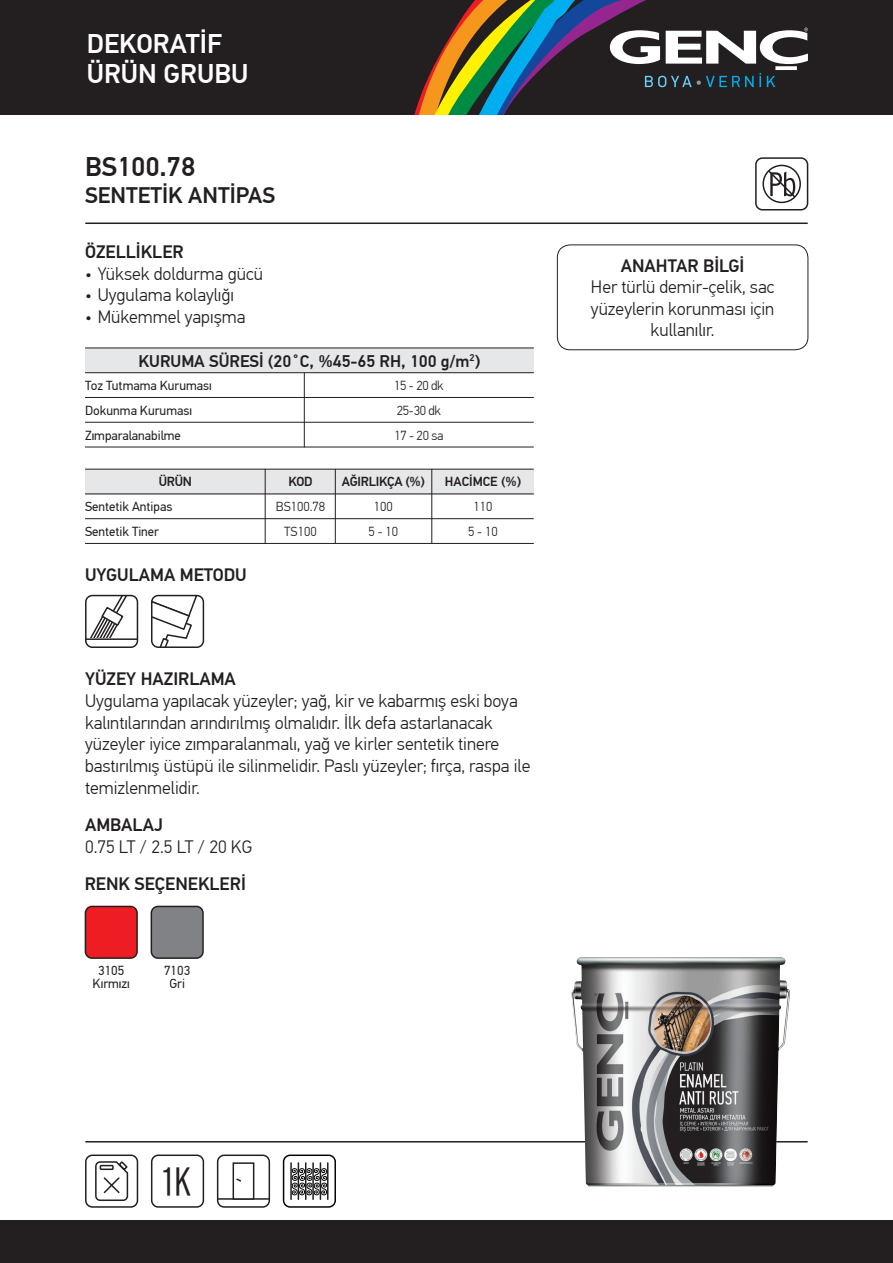
<style>
.page{position:relative;width:893px;height:1263px;background:#fff}
.page>*{position:absolute;margin:0;border:0;box-sizing:border-box;transform-origin:0 0}
.t1{font:39.3px "Interstate Condensed X Light";color:#231f20}
.t2{font:500 27px/30px "PF Din Text Pro";color:#fff}
.t3{font:500 27px "PF Din Text Pro";color:#231f20}
.t4{font:500 22.5px "PF Din Text Pro";color:#231f20}
.t5{font:300 18px/21.6px "PF Din Text Pro";color:#231f20;text-align:center}
.t6{font:500 18px "PF Din Text Pro";color:#231f20}
.t7{font:500 16.8px "PF Din Text Pro";color:#231f20}
.t8{font:13.2px/24.8px "PF Din Text Pro";color:#231f20}
.t9{font:500 13.2px "PF Din Text Pro";letter-spacing:-.02em;color:#231f20}
.t10{font:300 13.2px/24.8px "PF Din Text Pro";color:#231f20;text-align:center}
.t11{font:300 13.2px/24.8px "PF Din Text Pro";letter-spacing:-.02em;color:#231f20}
</style>
<div class="page">
<div style="left:0;top:0;width:893px;height:115px;background:#231f20"></div>
<div style="left:0;top:1220px;width:893px;height:43px;background:#231f20"></div>
<svg style="left:414px;top:0;width:394px;height:115px"></svg>
<hr style="left:86px;top:222px;width:721px;height:2px;background:#231f20">
<hr style="left:86px;top:1141px;width:721px;height:1px;background:#231f20">
<div style="left:151px;top:1154px;width:53px;height:54px;border:2px solid #231f20;border-radius:7px"></div>
<div style="left:557px;top:244px;width:251px;height:106px;border:1px solid #231f20;border-radius:13px"></div>
<div style="left:85px;top:348px;width:449px;height:25px;background:#e6e7e9"></div>
<div style="left:85px;top:469px;width:449px;height:25px;background:#e6e7e9"></div>
<hr style="left:85px;top:469px;width:449px;height:1px;background:#231f20">
<hr style="left:85px;top:493px;width:449px;height:1px;background:#231f20">
<hr style="left:265px;top:469px;width:1px;height:74px;background:#231f20">
<hr style="left:335px;top:469px;width:1px;height:74px;background:#231f20">
<hr style="left:431px;top:469px;width:1px;height:74px;background:#231f20">
<hr style="left:85px;top:518px;width:449px;height:1px;background:#231f20">
<hr style="left:85px;top:543px;width:449px;height:1px;background:#231f20">
<hr style="left:85px;top:372px;width:449px;height:1px;background:#231f20">
<hr style="left:85px;top:447px;width:449px;height:1px;background:#231f20">
<hr style="left:304px;top:373px;width:1px;height:74px;background:#231f20">
<hr style="left:85px;top:397px;width:449px;height:1px;background:#231f20">
<hr style="left:85px;top:422px;width:449px;height:1px;background:#231f20">
<hr style="left:85px;top:348px;width:449px;height:1px;background:#231f20">
<div style="left:755px;top:157px;width:53px;height:53px;border:2px solid #231f20;border-radius:7px"></div>
<svg style="left:762px;top:164px;width:39px;height:40px"></svg>
<div style="left:85px;top:1154px;width:53px;height:54px;border:2px solid #231f20;border-radius:7px"></div>
<svg style="left:95px;top:1161px;width:34px;height:40px"></svg>
<div style="left:217px;top:1154px;width:53px;height:54px;border:2px solid #231f20;border-radius:7px"></div>
<hr style="left:218px;top:1198px;width:51px;height:2px;background:#231f20">
<div style="left:233px;top:1162px;width:21px;height:38px;border:2px solid #231f20"></div>
<svg style="left:235px;top:1177px;width:7px;height:6px"></svg>
<div style="left:85px;top:595px;width:53px;height:53px;border:2px solid #231f20;border-radius:7px"></div>
<hr style="left:86px;top:638px;width:51px;height:2px;background:#231f20">
<svg style="left:88px;top:596px;width:42px;height:41px"></svg>
<svg style="left:154px;top:598px;width:43px;height:47px"></svg>
<div style="left:151px;top:595px;width:53px;height:53px;border:2px solid #231f20;border-radius:7px"></div>
<div style="left:85px;top:906px;width:52px;height:52px;background:#ee1d23;border-radius:7px"></div>
<div style="left:85px;top:906px;width:53px;height:53px;border:2px solid #231f20;border-radius:7px"></div>
<div style="left:151px;top:906px;width:52px;height:52px;background:#808285;border-radius:7px"></div>
<div style="left:151px;top:906px;width:53px;height:53px;border:2px solid #231f20;border-radius:7px"></div>
<div style="left:283px;top:1154px;width:53px;height:54px;border:2px solid #040503;border-radius:7px"></div>
<svg style="left:292px;top:1168px;width:35px;height:28px"></svg>
<hr style="left:290px;top:1163px;width:2px;height:36px;background:#231f20">
<hr style="left:298px;top:1163px;width:1px;height:36px;background:#231f20">
<hr style="left:305px;top:1163px;width:1px;height:36px;background:#231f20">
<hr style="left:312px;top:1163px;width:2px;height:36px;background:#231f20">
<hr style="left:320px;top:1163px;width:1px;height:36px;background:#231f20">
<hr style="left:327px;top:1163px;width:1px;height:36px;background:#231f20">
<img style="left:571px;top:957px;width:219px;height:229px">
<h2 class="t2" style="left:87px;top:29px;width:163px">DEKORATİF<br>ÜRÜN GRUBU</h2>
<h2 class="t3" style="left:85px;top:151px;width:112px">BS100.78</h2>
<p class="t4" style="left:85px;top:182px;width:192px">SENTETİK ANTİPAS</p>
<p class="t6" style="left:85px;top:241px;width:100px">ÖZELLİKLER</p>
<p class="t5" style="left:85px;top:263px;width:179px">• Yüksek doldurma gücü</p>
<p class="t5" style="left:85px;top:284px;width:151px">• Uygulama kolaylığı</p>
<p class="t5" style="left:85px;top:306px;width:162px">• Mükemmel yapışma</p>
<p class="t7" style="left:138px;top:351px;width:343px">KURUMA SÜRESİ (20˚C, %45-65 RH, 100 g/m<sup>2</sup>)</p>
<p class="t8" style="left:85px;top:373px;width:128px">Toz Tutmama Kuruması</p>
<p class="t11" style="left:394px;top:373px;width:51px">15 - 20 dk<br>25-30 dk<br>17 - 20 sa</p>
<p class="t8" style="left:85px;top:398px;width:108px">Dokunma Kuruması<br>Zımparalanabilme</p>
<p class="t9" style="left:159px;top:474px;width:35px">ÜRÜN</p>
<p class="t9" style="left:288px;top:474px;width:26px">KOD</p>
<p class="t10" style="left:276px;top:494px;width:51px">BS100.78<br>TS100</p>
<p class="t8" style="left:85px;top:494px;width:89px">Sentetik Antipas<br>Sentetik Tiner</p>
<p class="t6" style="left:85px;top:564px;width:163px">UYGULAMA METODU</p>
<p class="t9" style="left:342px;top:474px;width:85px">AĞIRLIKÇA (%)</p>
<p class="t10" style="left:368px;top:494px;width:31px">100<br>5 - 10</p>
<p class="t9" style="left:445px;top:474px;width:78px">HACIMCE (%)</p>
<p class="t10" style="left:468px;top:494px;width:31px">110<br>5 - 10</p>
<p class="t6" style="left:85px;top:668px;width:152px">YÜZEY HAZIRLAMA</p>
<p class="t5" style="left:85px;top:690px;width:447px;text-align:left">Uygulama yapılacak yüzeyler; yağ, kir ve kabarmış eski boya kalıntılarından arındırılmış olmalıdır. İlk defa astarlanacak yüzeyler iyice zımparalanmalı, yağ ve kirler sentetik tinere bastırılmış üstüpü ile silinmelidir. Paslı yüzeyler; fırça, raspa ile temizlenmelidir.</p>
<p class="t6" style="left:85px;top:814px;width:79px">AMBALAJ</p>
<p class="t5" style="left:85px;top:836px;width:169px">0.75 LT / 2.5 LT / 20 KG</p>
<p class="t6" style="left:85px;top:873px;width:163px">RENK SEÇENEKLERİ</p>
<p class="t8" style="left:93px;top:964px;width:39px;line-height:13.5px;text-align:center">3105<br>Kırmızı</p>
<p class="t8" style="left:164px;top:964px;width:28px;line-height:13.5px;text-align:center">7103<br>Gri</p>
<p class="t6" style="left:621px;top:255px;width:125px">ANAHTAR BİLGİ</p>
<p class="t5" style="left:591px;top:277px;width:185px">Her türlü demir-çelik, sac yüzeylerin korunması için kullanılır.</p>
<h1 class="t1" style="left:163px;top:1159px;width:30px">1K</h1>
</div>
